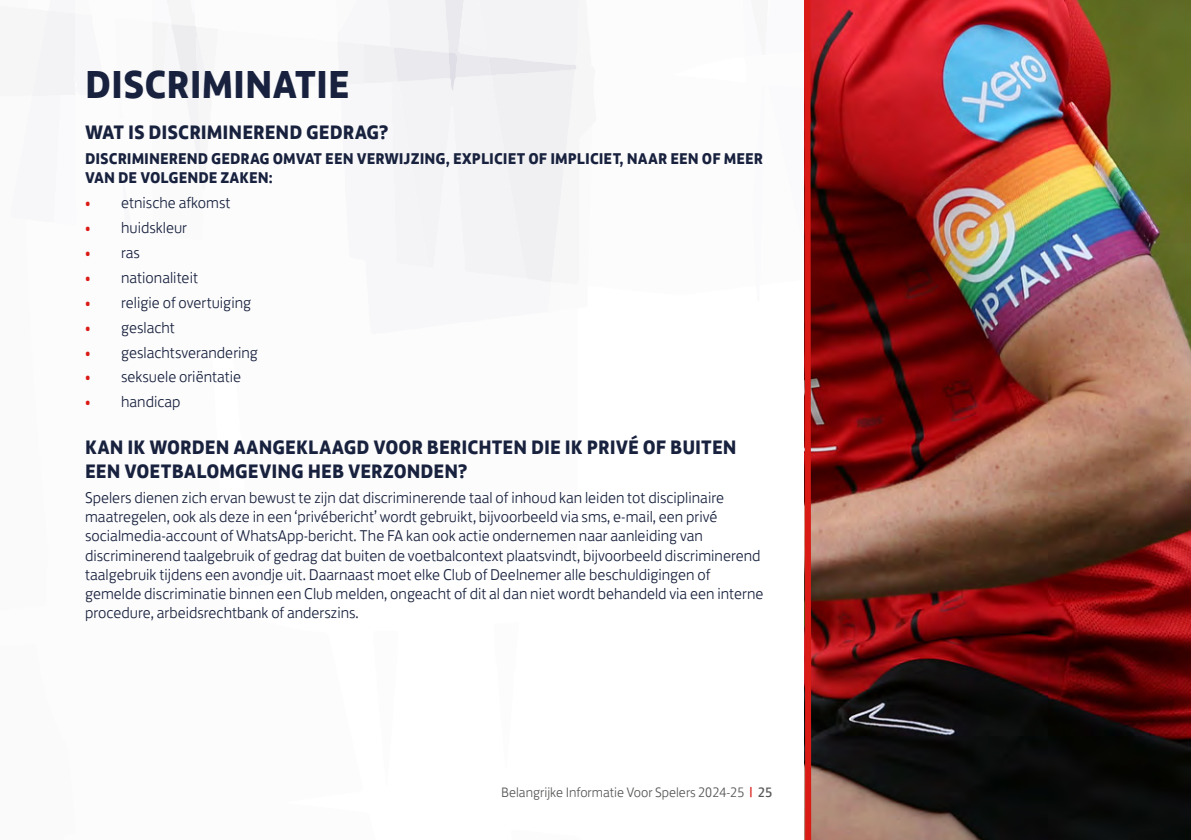
<style>
.page{position:relative;width:1191px;height:840px;background:#fff}
.page>*{position:absolute;margin:0;border:0;box-sizing:border-box;transform-origin:0 0}
.t1{font:700 40px "FS Jack";color:#18223e}
.t2{font:700 20px/24px "FS Jack";color:#18223e}
.t3{font:300 16px/19.2px "FS Jack";color:#18223e}
.t4{font:700 16px/19.2px "FS Jack";color:#18223e}
.t5{font:300 14px "FS Jack";color:#575756}
.s1{color:#da1a15}
.s2{font-weight:400;color:#da1a15}
.s3{font-weight:400}
</style>
<div class="page">
<div style="left:32px;top:11px;width:43px;height:85px;background:#f3f2f4"></div>
<svg style="left:167px;top:0;width:412px;height:282px"></svg>
<img style="left:804px;top:0;width:387px;height:839px">
<h1 class="t1" style="left:85px;top:51px;width:266px">DISCRIMINATIE</h1>
<p class="t2" style="left:85px;top:119px;width:305px">WAT IS DISCRIMINEREND GEDRAG?</p>
<p class="t4" style="left:85px;top:148px;width:679px">DISCRIMINEREND GEDRAG OMVAT EEN VERWIJZING, EXPLICIET OF IMPLICIET, NAAR EEN OF MEER<br>VAN DE VOLGENDE ZAKEN:</p>
<p class="t3" style="left:85px;top:191px;width:147px"><span class="s1">•</span> etnische afkomst</p>
<p class="t3" style="left:85px;top:216px;width:103px"><span class="s1">•</span> huidskleur</p>
<p class="t3" style="left:85px;top:241px;width:56px"><span class="s1">•</span> ras</p>
<p class="t3" style="left:85px;top:266px;width:114px"><span class="s1">•</span> nationaliteit</p>
<p class="t3" style="left:85px;top:291px;width:168px"><span class="s1">•</span> religie of overtuiging</p>
<p class="t3" style="left:85px;top:316px;width:91px"><span class="s1">•</span> geslacht</p>
<p class="t3" style="left:85px;top:341px;width:174px"><span class="s1">•</span> geslachtsverandering</p>
<p class="t3" style="left:85px;top:365px;width:158px"><span class="s1">•</span> seksuele oriëntatie</p>
<p class="t3" style="left:85px;top:390px;width:97px"><span class="s1">•</span> handicap</p>
<p class="t2" style="left:85px;top:433px;width:653px">KAN IK WORDEN AANGEKLAAGD VOOR BERICHTEN DIE IK PRIVÉ OF BUITEN<br>EEN VOETBALOMGEVING HEB VERZONDEN?</p>
<p class="t3" style="left:85px;top:486px;width:680px">Spelers dienen zich ervan bewust te zijn dat discriminerende taal of inhoud kan leiden tot disciplinaire maatregelen, ook als deze in een ‘privébericht’ wordt gebruikt, bijvoorbeeld via sms, e-mail, een privé socialmedia-account of WhatsApp-bericht. The FA kan ook actie ondernemen naar aanleiding van discriminerend taalgebruik of gedrag dat buiten de voetbalcontext plaatsvindt, bijvoorbeeld discriminerend taalgebruik tijdens een avondje uit. Daarnaast moet elke Club of Deelnemer alle beschuldigingen of gemelde discriminatie binnen een Club melden, ongeacht of dit al dan niet wordt behandeld via een interne procedure, arbeidsrechtbank of anderszins.</p>
<p class="t5" style="left:501px;top:780px;width:273px">Belangrijke Informatie Voor Spelers 2024-25 <span class="s2">|</span> <span class="s3">25</span></p>
</div>
